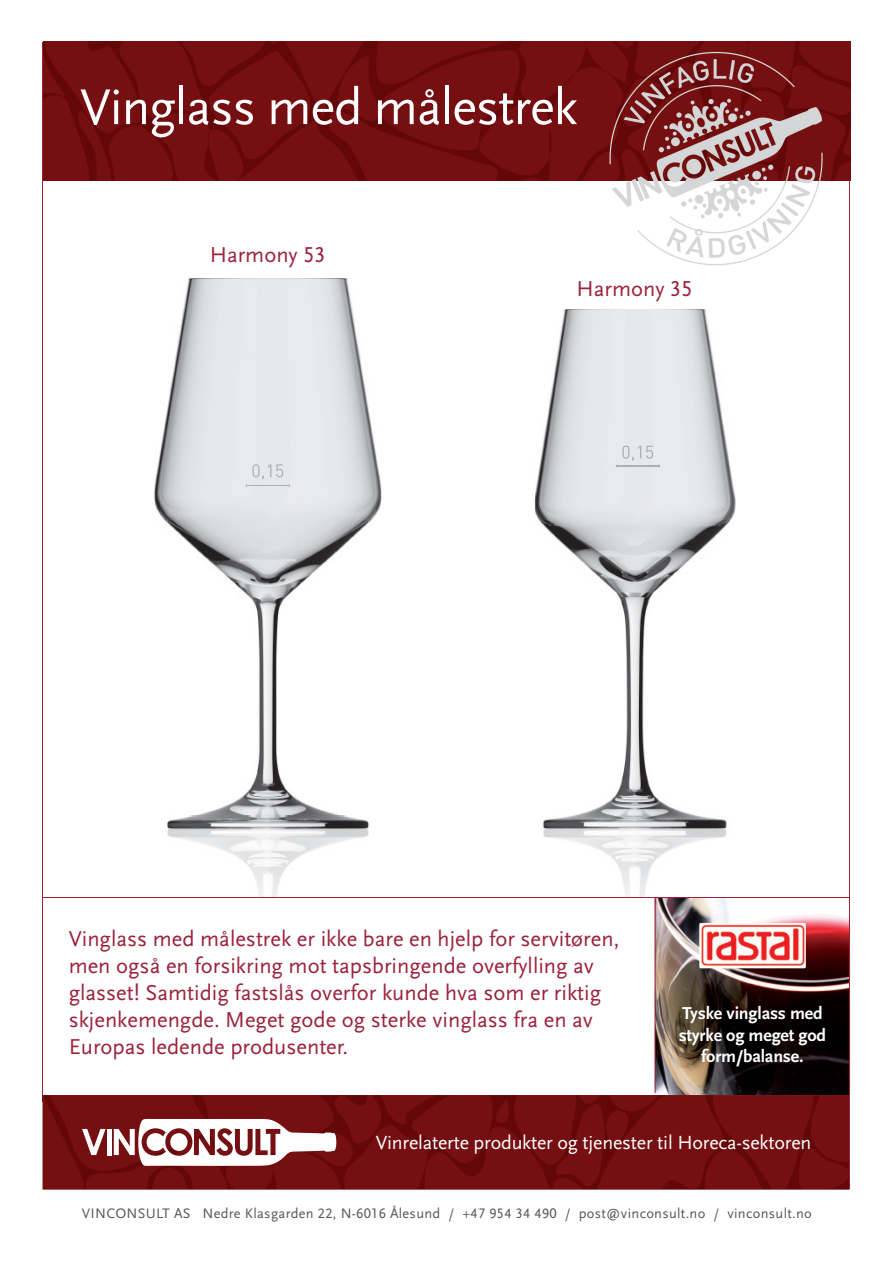
<style>
.page{position:relative;width:893px;height:1263px;background:#fff}
.page>*{position:absolute;margin:0;border:0;box-sizing:border-box;transform-origin:0 0}
.t1{font:52.5px "Scala Sans";letter-spacing:-.02em;color:#fff}
.t2{font:22.5px/27px "Scala Sans LF";color:#9c223c}
.t3{font:19.95px "Scala Sans";letter-spacing:-.01em;color:#fff}
.t4{font:700 18px/21.6px "Scala Sans LF";letter-spacing:-.01em;color:#fff;text-align:center}
.t5{font:14.4px "Scala Sans LF";letter-spacing:.02em;color:#57585a}
</style>
<div class="page">
<img style="left:44px;top:42px;width:496px;height:139px">
<hr style="left:43px;top:42px;width:1px;height:1059px;background:#9c223c">
<img style="left:535px;top:309px;width:201px;height:588px">
<img style="left:154px;top:278px;width:227px;height:619px">
<img style="left:655px;top:898px;width:194px;height:197px">
<img style="left:43px;top:1095px;width:806px;height:94px">
<svg style="left:82px;top:1129px;width:24px;height:26px"></svg>
<div style="left:107px;top:1129px;width:5px;height:26px;background:#fff"></div>
<svg style="left:114px;top:1119px;width:223px;height:47px"></svg>
<hr style="left:849px;top:181px;width:1px;height:1008px;background:#9c223c">
<img style="left:540px;top:42px;width:311px;height:224px">
<img style="left:849px;top:181px;width:1px;height:85px">
<img style="left:701px;top:923px;width:105px;height:45px">
<img style="left:252px;top:464px;width:31px;height:16px">
<img style="left:247px;top:485px;width:42px;height:1px">
<img style="left:622px;top:446px;width:31px;height:15px">
<img style="left:617px;top:465px;width:42px;height:1px">
<hr style="left:43px;top:897px;width:807px;height:1px;background:#9c223c">
<hr style="left:655px;top:898px;width:1px;height:195px;background:#9c223c">
<h1 class="t1" style="left:80px;top:79px;width:499px">Vinglass med målestrek</h1>
<p class="t2" style="left:210px;top:242px;width:118px">Harmony 53</p>
<p class="t2" style="left:576px;top:276px;width:118px">Harmony 35</p>
<p class="t2" style="left:69px;top:926px;width:552px">Vinglass med målestrek er ikke bare en hjelp for servitøren, men også en forsikring mot tapsbringende overfylling av glasset! Samtidig fastslås overfor kunde hva som er riktig skjenkemengde. Meget gode og sterke vinglass fra en av Europas ledende produsenter.</p>
<p class="t4" style="left:679px;top:1003px;width:149px">Tyske vinglass med styrke og meget god form/balanse.</p>
<p class="t3" style="left:376px;top:1131px;width:437px">Vinrelaterte produkter og tjenester til Horeca-sektoren</p>
<p class="t5" style="left:82px;top:1205px;width:731px">VINCONSULT AS Nedre Klasgarden 22, N-6016 Ålesund / +47 954 34 490 / post@vinconsult.no / vinconsult.no</p>
</div>
